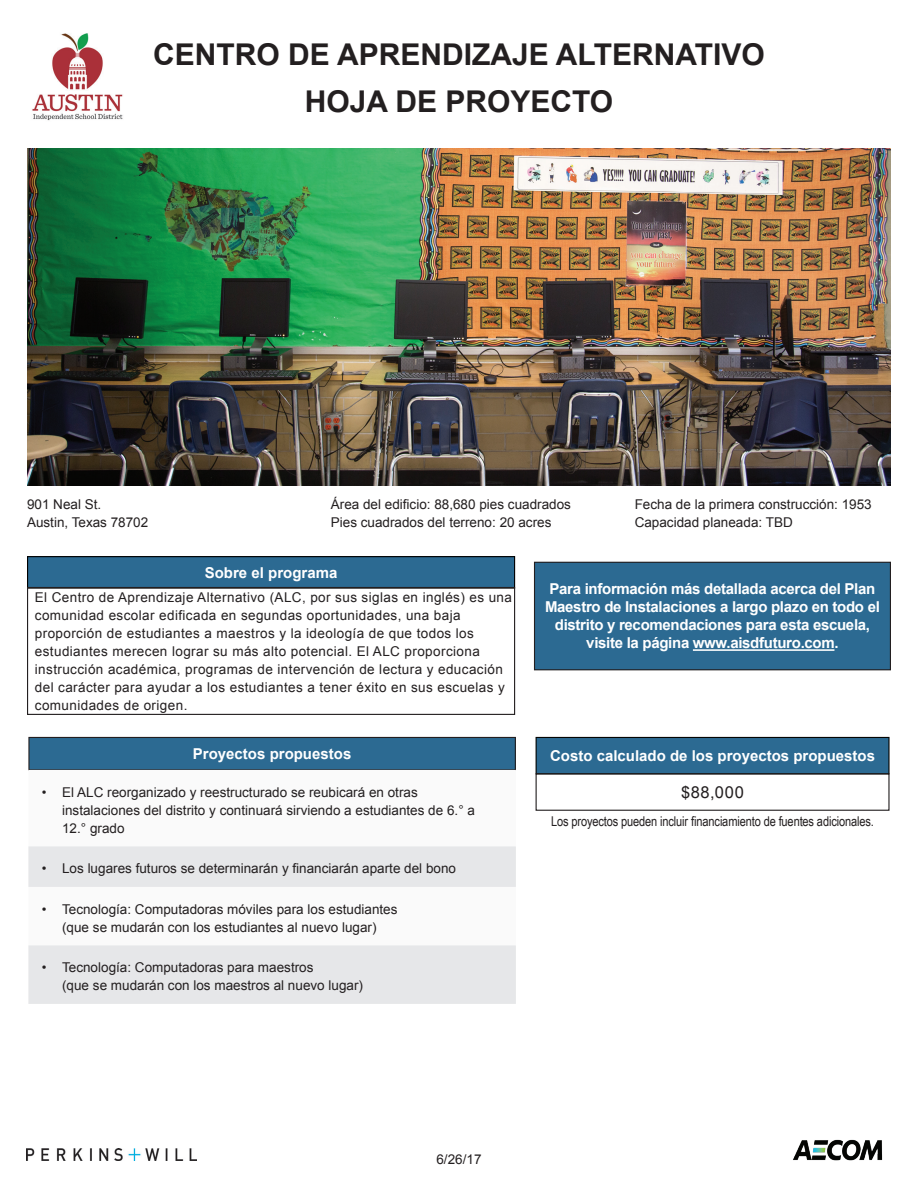
<style>
.page{position:relative;width:918px;height:1188px;background:#fff}
.page>*{position:absolute;margin:0;border:0;box-sizing:border-box;transform-origin:0 0}
.Heading_1__H1{font:700 30px "Arial";color:#231f20}
.t1{font:16.5px "Arial";color:#231f20}
.Body_Text__H5{font:700 15px/18px "Arial";letter-spacing:-.02em;color:#fff;text-align:center}
.Heading_3__H3{font:700 15px "Arial";color:#fff}
.Body_Text__H5-2{font:13.5px/18px "Arial";color:#231f20}
.Body_Text__H5-3{font:13.5px/18px "Arial";letter-spacing:.03em;color:#231f20}
.t2{font:13.5px "Arial Narrow";letter-spacing:-.01em;color:#231f20}
</style>
<div class="page">
<img style="left:32px;top:33px;width:91px;height:88px">
<img style="left:793px;top:1139px;width:90px;height:22px">
<img style="left:27px;top:1148px;width:170px;height:12px">
<img style="left:27px;top:148px;width:864px;height:338px">
<div style="left:28px;top:557px;width:487px;height:31px;background:#2c6a92"></div>
<div style="left:27px;top:556px;width:488px;height:33px;border:1px solid #000"></div>
<div style="left:27px;top:587px;width:488px;height:128px;border:1px solid #231f20"></div>
<div style="left:29px;top:737px;width:486px;height:33px;background:#2c6a92"></div>
<div style="left:28px;top:737px;width:488px;height:33px;border:1px solid #231f20"></div>
<svg style="left:28px;top:846px;width:488px;height:158px;fill:#e6e7e9"></svg>
<div style="left:535px;top:562px;width:355px;height:108px;background:#2c6a92"></div>
<hr style="left:693px;top:649px;width:141px;height:2px;background:#fff">
<div style="left:534px;top:562px;width:357px;height:108px;border:1px solid #231f20"></div>
<div style="left:536px;top:737px;width:353px;height:37px;background:#2c6a92"></div>
<div style="left:536px;top:737px;width:354px;height:37px;border:1px solid #040503"></div>
<div style="left:536px;top:773px;width:354px;height:38px;border:1px solid #231f20"></div>
<h1 class="Heading_1__H1" style="left:153px;top:35px;width:613px">CENTRO DE APRENDIZAJE ALTERNATIVO</h1>
<h1 class="Heading_1__H1" style="left:305px;top:81px;width:310px">HOJA DE PROYECTO</h1>
<p class="Body_Text__H5-2" style="left:27px;top:495px;width:76px">901 Neal St.</p>
<p class="Body_Text__H5-2" style="left:27px;top:513px;width:123px">Austin, Texas 78702</p>
<p class="Body_Text__H5-2" style="left:331px;top:495px;width:242px">Área del edificio: 88,680 pies cuadrados</p>
<p class="Body_Text__H5-2" style="left:331px;top:513px;width:222px">Pies cuadrados del terreno: 20 acres</p>
<p class="Body_Text__H5-2" style="left:635px;top:495px;width:239px">Fecha de la primera construcción: 1953</p>
<p class="Body_Text__H5-2" style="left:635px;top:513px;width:160px">Capacidad planeada: TBD</p>
<p class="Heading_3__H3" style="left:205px;top:563px;width:134px">Sobre el programa</p>
<p class="Body_Text__H5-3" style="left:35px;top:588px;width:479px">El Centro de Aprendizaje Alternativo (ALC, por sus siglas en inglés) es una comunidad escolar edificada en segundas oportunidades, una baja proporción de estudiantes a maestros y la ideología de que todos los estudiantes merecen lograr su más alto potencial. El ALC proporciona instrucción académica, programas de intervención de lectura y educación del carácter para ayudar a los estudiantes a tener éxito en sus escuelas y comunidades de origen.</p>
<p class="Heading_3__H3" style="left:193px;top:744px;width:160px">Proyectos propuestos</p>
<p class="Body_Text__H5-2" style="left:62px;top:783px;width:414px;text-indent:-20px">• El ALC reorganizado y reestructurado se reubicará en otras instalaciones del distrito y continuará sirviendo a estudiantes de 6.° a<br>12.° grado</p>
<p class="Body_Text__H5-2" style="left:42px;top:860px;width:416px">• Los lugares futuros se determinarán y financiarán aparte del bono</p>
<p class="Body_Text__H5-2" style="left:42px;top:900px;width:357px;text-align:center">• Tecnología: Computadoras móviles para los estudiantes (que se mudarán con los estudiantes al nuevo lugar)</p>
<p class="Body_Text__H5-2" style="left:62px;top:959px;width:302px;text-indent:-20px">• Tecnología: Computadoras para maestros<br>(que se mudarán con los maestros al nuevo lugar)</p>
<p class="Body_Text__H5" style="left:545px;top:581px;width:336px">Para información más detallada acerca del Plan Maestro de Instalaciones a largo plazo en todo el distrito y recomendaciones para esta escuela, visite la página www.aisdfuturo.com.</p>
<p class="Heading_3__H3" style="left:550px;top:746px;width:327px">Costo calculado de los proyectos propuestos</p>
<p class="t1" style="left:681px;top:781px;width:64px">$88,000</p>
<p class="t2" style="left:551px;top:811px;width:324px">Los proyectos pueden incluir financiamiento de fuentes adicionales.</p>
<p class="Body_Text__H5-2" style="left:436px;top:1151px;width:47px">6/26/17</p>
</div>
